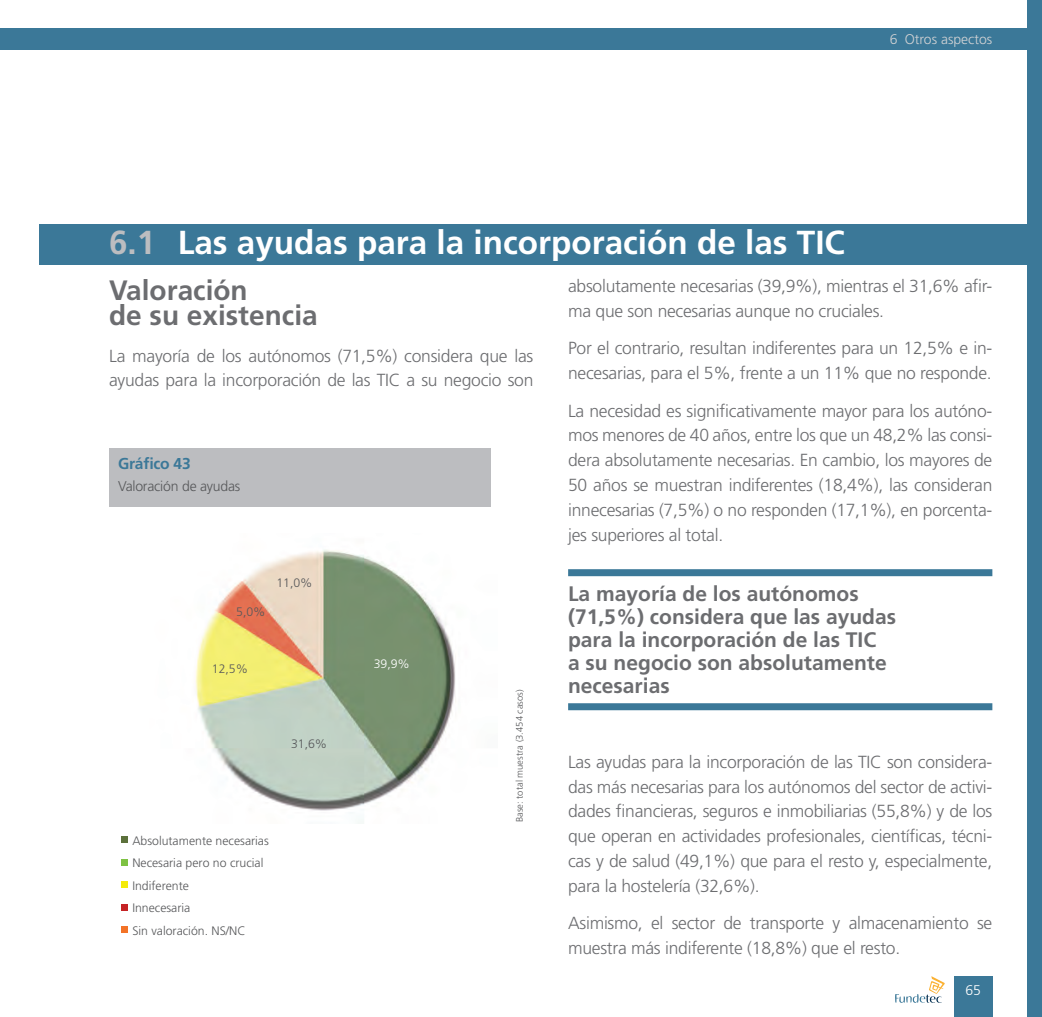
<style>
.page{position:relative;width:1042px;height:1017px;background:#fff}
.page>*{position:absolute;margin:0;border:0;box-sizing:border-box;transform-origin:0 0}
.t1{font:700 33.25px "Frutiger LT Std";color:#fff}
._16_titular_01{font:700 28px/24.5px "Frutiger LT Std";color:#6c6d70}
._28_destacado{font:700 21px/23.1px "Frutiger LT Std";color:#6c6d70}
._00_Texto_comun{font:300 17.5px/24.8px "Frutiger LT Std";letter-spacing:-.015em;color:#6c6d70}
._61_graf{font:700 15.75px "Frutiger LT Std";letter-spacing:-.015em;color:#3b7898}
._63_titl_graf_tex{font:300 14.17px "Frutiger LT Std";letter-spacing:-.015em;color:#57585a}
.t2{font:300 14px "Frutiger LT Std";color:#d1d2d4}
.t3{font:300 14px "Frutiger LT Std";color:#fff}
.t4{font:300 12.25px/22.4px "Frutiger LT Std";color:#57585a}
.t5{font:300 12.25px "Frutiger LT Std";color:#fff}
.t6{font:300 9.45px "Frutiger LT Std";color:#57585a}
.s1{color:#bcbdc0}
</style>
<div class="page">
<div style="left:39px;top:224px;width:1003px;height:40px;background:#3b7898"></div>
<div style="left:568px;top:569px;width:424px;height:7px;background:#3b7898"></div>
<div style="left:568px;top:703px;width:424px;height:7px;background:#3b7898"></div>
<div style="left:954px;top:976px;width:38px;height:41px;background:#3b7898"></div>
<svg style="left:895px;top:976px;width:49px;height:27px"></svg>
<div style="left:0;top:29px;width:1042px;height:21px;background:#3b7898"></div>
<div style="left:1027px;top:0;width:15px;height:1017px;background:#3b7898"></div>
<img style="left:195px;top:550px;width:261px;height:261px">
<div style="left:109px;top:448px;width:382px;height:58px;background:#bcbdc0"></div>
<svg style="left:122px;top:837px;width:6px;height:6px"></svg>
<div style="left:122px;top:859px;width:6px;height:7px;background:#7ec243"></div>
<div style="left:122px;top:881px;width:6px;height:7px;background:#f4eb0a"></div>
<svg style="left:122px;top:904px;width:6px;height:6px"></svg>
<div style="left:122px;top:926px;width:6px;height:7px;background:#f37327"></div>
<p class="t2" style="left:850px;top:31px;width:142px">4 Presencia en Internet</p>
<p class="t2" style="left:890px;top:31px;width:104px">6 Otros aspectos</p>
<p class="t1" style="left:109px;top:223px;width:737px"><span class="s1">6.1</span> Las ayudas para la incorporación de las TIC</p>
<p class="_16_titular_01" style="left:109px;top:278px;width:210px">Valoración<br>de su existencia</p>
<p class="_00_Texto_comun" style="left:109px;top:344px;width:426px">La mayoría de los autónomos (71,5%) considera que las ayudas para la incorporación de las TIC a su negocio son</p>
<p class="_61_graf" style="left:118px;top:454px;width:74px">Gráfico 43</p>
<p class="_63_titl_graf_tex" style="left:118px;top:478px;width:124px">Valoración de ayudas</p>
<p class="t4" style="left:236px;top:601px;width:31px">5,0%</p>
<p class="t4" style="left:280px;top:590px;width:31px;rotate:-90deg">5,0%</p>
<p class="t4" style="left:276px;top:572px;width:38px">11,0%</p>
<p class="t4" style="left:212px;top:658px;width:38px">12,5%</p>
<p class="t4" style="left:291px;top:732px;width:38px">31,6%</p>
<p class="t4" style="left:132px;top:830px;width:138px">Absolutamente necesarias<br>Necesaria pero no crucial<br>Indiferente<br>Innecesaria<br>Sin valoración. NS/NC</p>
<p class="t5" style="left:374px;top:657px;width:38px">39,9%</p>
<p class="t6" style="left:514px;top:822px;width:134px;rotate:-90deg">Base: total muestra (3.454 casos)</p>
<p class="_00_Texto_comun" style="left:568px;top:274px;width:426px">absolutamente necesarias (39,9%), mientras el 31,6% afir&shy;ma que son necesarias aunque no cruciales.</p>
<p class="_00_Texto_comun" style="left:568px;top:336px;width:426px">Por el contrario, resultan indiferentes para un 12,5% e in&shy;necesarias, para el 5%, frente a un 11% que no responde.</p>
<p class="_00_Texto_comun" style="left:568px;top:398px;width:426px;text-align:justify">La necesidad es significativamente mayor para los autóno&shy;mos menores de 40 años, entre los que un 48,2% las consi&shy;dera absolutamente necesarias. En cambio, los mayores de 50 años se muestran indiferentes (18,4%), las consideran innecesarias (7,5%) o no responden (17,1%), en porcenta&shy;jes superiores al total.</p>
<p class="_28_destacado" style="left:568px;top:582px;width:329px">La mayoría de los autónomos (71,5%) considera que las ayudas para la incorporación de las TIC<br>a su negocio son absolutamente necesarias</p>
<p class="t4" style="left:577px;top:633px;width:138px">Absolutamente necesarias<br>Necesaria pero no crucial<br>Indiferente</p>
<p class="_00_Texto_comun" style="left:568px;top:750px;width:426px;text-align:justify">Las ayudas para la incorporación de las TIC son considera&shy;das más necesarias para los autónomos del sector de activi&shy;dades financieras, seguros e inmobiliarias (55,8%) y de los que operan en actividades profesionales, científicas, técni&shy;cas y de salud (49,1%) que para el resto y, especialmente, para la hostelería (32,6%).</p>
<p class="_00_Texto_comun" style="left:568px;top:911px;width:426px">Asimismo, el sector de transporte y almacenamiento se muestra más indiferente (18,8%) que el resto.</p>
<p class="t3" style="left:965px;top:982px;width:17px">65</p>
</div>
